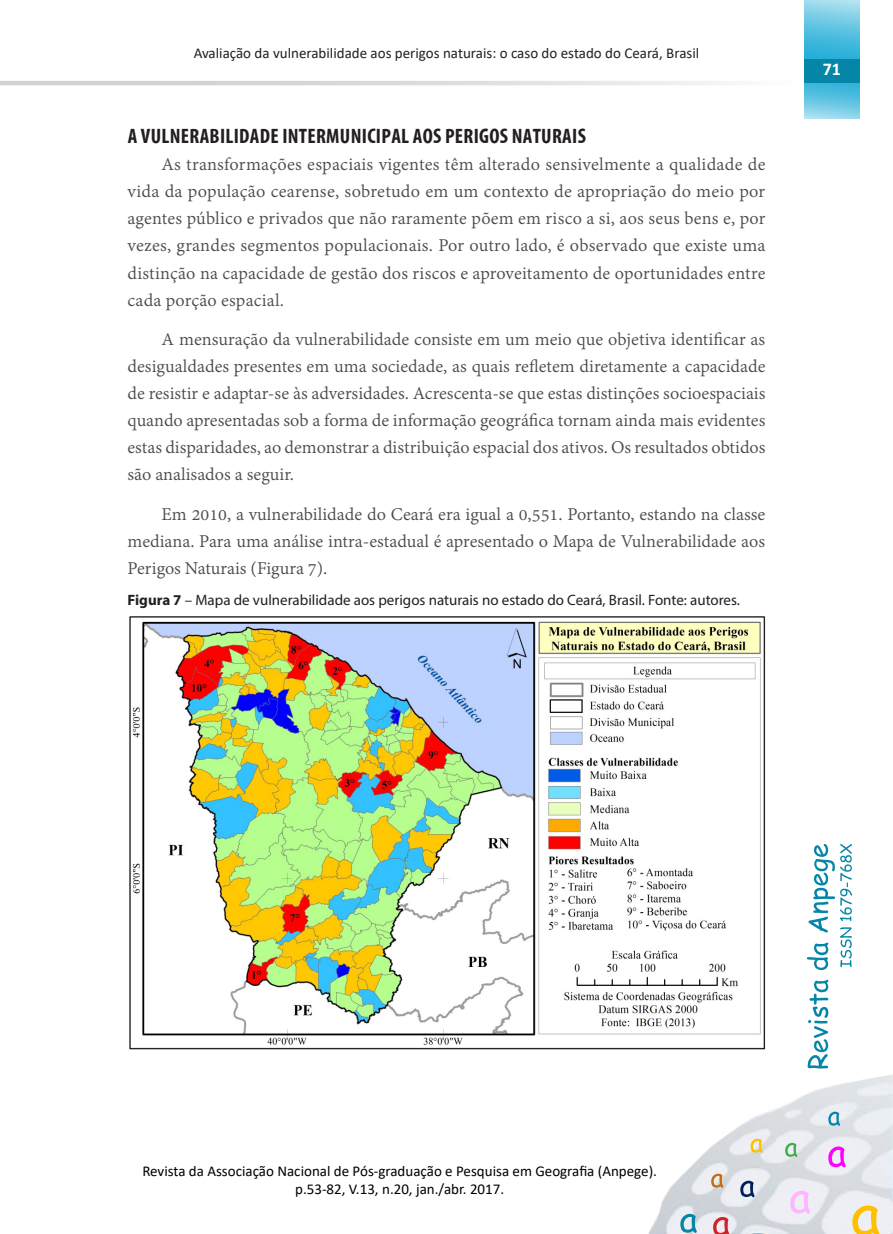
<style>
.page{position:relative;width:893px;height:1234px;background:#fff}
.page>*{position:absolute;margin:0;border:0;box-sizing:border-box;transform-origin:0 0}
.t1{font:700 condensed 21px "Myriad Pro";letter-spacing:.015em;color:#231f20}
.t2{font:19.5px/27px "Adobe Devanagari";color:#4b4c4d;text-align:justify}
.t3{font:700 18px "Calibri";color:#fff}
.t4{font:15px/18px "Calibri";color:#000;text-align:center}
.t5{font:15px "Myriad Pro";color:#231f20}
.t6{font:15px "Calibri";color:#231f20}
.s1{font-weight:700}
</style>
<div class="page">
<svg style="left:0;top:81px;width:723px;height:4px;background:#dbdcdd"></svg>
<svg style="left:804px;top:0;width:55px;height:119px;background:#63c4e2"></svg>
<div style="left:804px;top:59px;width:55px;height:24px;background:#0586a6"></div>
<img style="left:649px;top:1074px;width:244px;height:159px">
<svg style="left:750px;top:1138px;width:13px;height:14px"></svg>
<svg style="left:852px;top:1205px;width:27px;height:28px"></svg>
<svg style="left:680px;top:1213px;width:17px;height:19px"></svg>
<svg style="left:711px;top:1173px;width:12px;height:14px"></svg>
<svg style="left:828px;top:1111px;width:12px;height:14px"></svg>
<svg style="left:828px;top:1146px;width:18px;height:21px"></svg>
<svg style="left:713px;top:1216px;width:16px;height:17px"></svg>
<svg style="left:785px;top:1142px;width:12px;height:14px"></svg>
<svg style="left:740px;top:1180px;width:14px;height:16px"></svg>
<svg style="left:790px;top:1190px;width:20px;height:23px"></svg>
<svg style="left:807px;top:844px;width:45px;height:224px"></svg>
<img style="left:129px;top:616px;width:636px;height:434px">
<p class="t6" style="left:194px;top:43px;width:507px">Avaliação da vulnerabilidade aos perigos naturais: o caso do estado do Ceará, Brasil</p>
<p class="t1" style="left:128px;top:125px;width:460px">A VULNERABILIDADE INTERMUNICIPAL AOS PERIGOS NATURAIS</p>
<p class="t2" style="left:128px;top:153px;width:640px;text-indent:34px">As transformações espaciais vigentes têm alterado sensivelmente a qualidade de vida da população cearense, sobretudo em um contexto de apropriação do meio por agentes público e privados que não raramente põem em risco a si, aos seus bens e, por vezes, grandes segmentos populacionais. Por outro lado, é observado que existe uma distinção na capacidade de gestão dos riscos e aproveitamento de oportunidades entre cada porção espacial.</p>
<p class="t2" style="left:128px;top:327px;width:639px;text-indent:34px">A mensuração da vulnerabilidade consiste em um meio que objetiva identificar as desigualdades presentes em uma sociedade, as quais refletem diretamente a capacidade de resistir e adaptar-se às adversidades. Acrescenta-se que estas distinções socioespaciais quando apresentadas sob a forma de informação geográfica tornam ainda mais evidentes estas disparidades, ao demonstrar a distribuição espacial dos ativos. Os resultados obtidos são analisados a seguir.</p>
<p class="t2" style="left:128px;top:502px;width:639px;text-indent:34px">Em 2010, a vulnerabilidade do Ceará era igual a 0,551. Portanto, estando na classe mediana. Para uma análise intra-estadual é apresentado o Mapa de Vulnerabilidade aos Perigos Naturais (Figura 7).</p>
<p class="t5" style="left:128px;top:590px;width:614px"><span class="s1">Figura 7</span> – Mapa de vulnerabilidade aos perigos naturais no estado do Ceará, Brasil. Fonte: autores.</p>
<p class="t3" style="left:823px;top:57px;width:20px">71</p>
<p class="t4" style="left:142px;top:1161px;width:516px">Revista da Associação Nacional de Pós-graduação e Pesquisa em Geografia (Anpege). p.53-82, V.13, n.20, jan./abr. 2017.</p>
</div>
